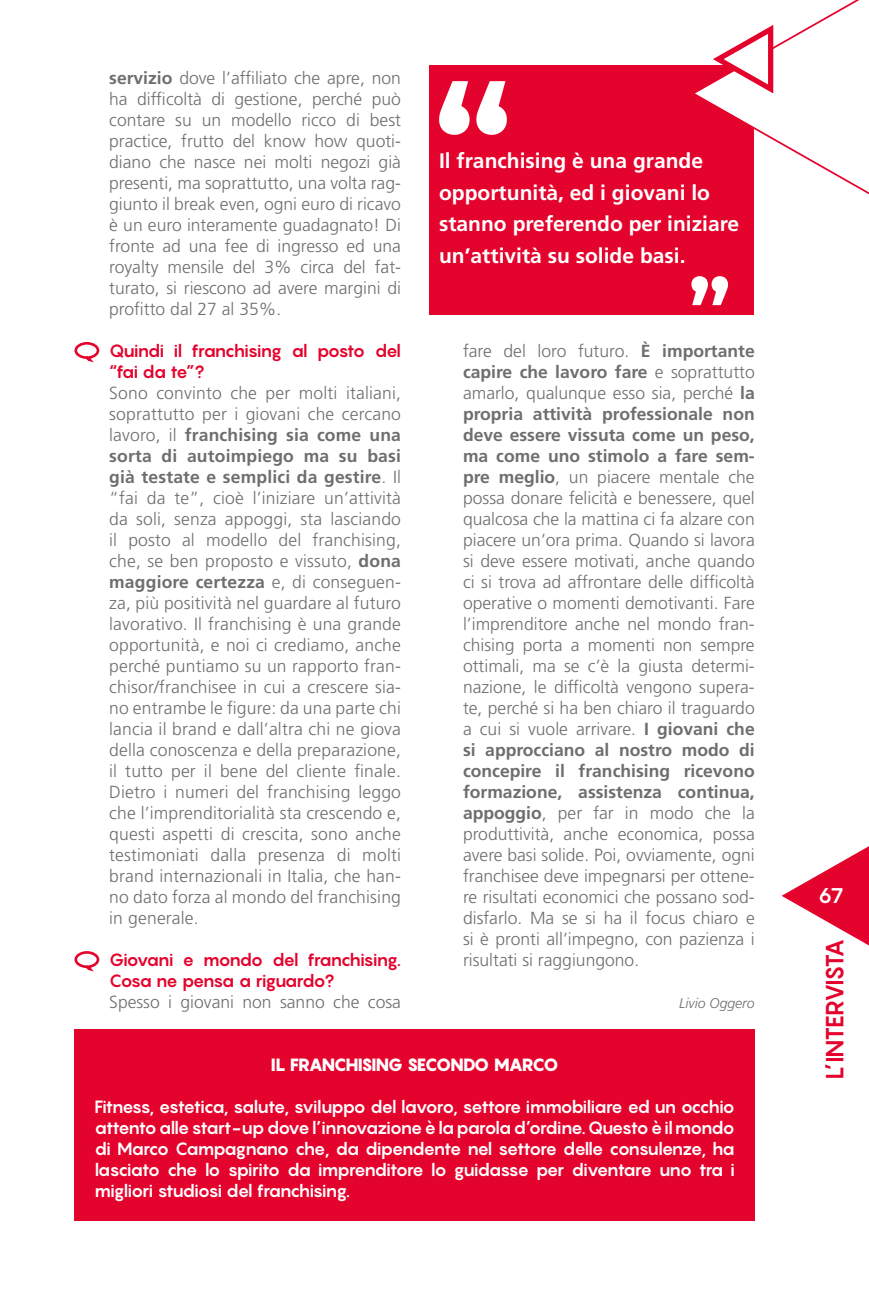
<style>
.page{position:relative;width:869px;height:1290px;background:#fff}
.page>*{position:absolute;margin:0;border:0;box-sizing:border-box;transform-origin:0 0}
.t1{font:700 24.5px "Pangram";letter-spacing:-.055em;color:#e4032d}
.Citazioni{font:700 21px/31.5px "Frutiger LT Std";color:#fff}
.t2{font:700 21px "Pangram";color:#fff}
.t3{font:300 17.5px/21px "Frutiger LT Std";color:#6e6e6e;text-align:justify}
.Citazioni-2{font:700 17.5px/21px "Pangram";letter-spacing:-.065em;color:#fff;text-align:justify}
.Heading_2{font:700 17.5px/21px "Pangram";letter-spacing:-.07em;color:#e4032d}
.t4{font:900 17.5px "Pangram";letter-spacing:-.08em;color:#fff}
.t5{font:italic 300 14px "Frutiger LT Std";color:#6e6e6e}
.s1{font-weight:700}
</style>
<div class="page">
<svg style="left:781px;top:846px;width:87px;height:99px"></svg>
<svg style="left:74px;top:342px;width:26px;height:21px"></svg>
<svg style="left:74px;top:951px;width:26px;height:21px"></svg>
<div style="left:429px;top:65px;width:324px;height:250px;background:#e4032d"></div>
<svg style="left:439px;top:81px;width:67px;height:54px"></svg>
<svg style="left:695px;top:0;width:173px;height:205px"></svg>
<svg style="left:691px;top:276px;width:36px;height:29px"></svg>
<div style="left:74px;top:1029px;width:680px;height:191px;background:#e4032d"></div>
<p class="t3" style="left:109px;top:68px;width:293px"><span class="s1">servizio</span> dove l’affiliato che apre, non ha difficoltà di gestione, perché può contare su un modello ricco di best practice, frutto del know how quoti&shy;diano che nasce nei molti negozi già presenti, ma soprattutto, una volta rag&shy;giunto il break even, ogni euro di ricavo è un euro interamente guadagnato! Di fronte ad una fee di ingresso ed una royalty mensile del 3% circa del fat&shy;turato, si riescono ad avere margini di profitto dal 27 al 35%.</p>
<p class="Heading_2" style="left:109px;top:340px;width:293px">Quindi il franchising al posto del “fai da te”?</p>
<p class="t3" style="left:109px;top:383px;width:293px">Sono convinto che per molti italiani, soprattutto per i giovani che cercano lavoro, il <span class="s1">franchising sia come una sorta di autoimpiego ma su basi già testate e semplici da gestire</span>. Il “fai da te”, cioè l’iniziare un’attività da soli, senza appoggi, sta lasciando il posto al modello del franchising, che, se ben proposto e vissuto, <span class="s1">dona maggiore certezza</span> e, di conseguen&shy;za, più positività nel guardare al futuro lavorativo. Il franchising è una grande opportunità, e noi ci crediamo, anche perché puntiamo su un rapporto fran&shy;chisor/franchisee in cui a crescere sia&shy;no entrambe le figure: da una parte chi lancia il brand e dall’altra chi ne giova della conoscenza e della preparazione, il tutto per il bene del cliente finale.<br>Dietro i numeri del franchising leggo che l’imprenditorialità sta crescendo e, questi aspetti di crescita, sono anche testimoniati dalla presenza di molti brand internazionali in Italia, che han&shy;no dato forza al mondo del franchising in generale.</p>
<p class="Heading_2" style="left:109px;top:949px;width:293px">Giovani e mondo del franchising.<br>Cosa ne pensa a riguardo?</p>
<p class="t3" style="left:109px;top:992px;width:293px">Spesso i giovani non sanno che cosa</p>
<p class="Citazioni" style="left:439px;top:145px;width:301px">Il franchising è una grande opportunità, ed i giovani lo stanno preferendo per iniziare un’attività su solide basi.</p>
<p class="t3" style="left:463px;top:341px;width:293px">fare del loro futuro. <span class="s1">È importante capire che lavoro fare</span> e soprattutto amarlo, qualunque esso sia, perché <span class="s1">la propria attività professionale non deve essere vissuta come un peso, ma come uno stimolo a fare sem&shy;pre meglio</span>, un piacere mentale che possa donare felicità e benessere, quel qualcosa che la mattina ci fa alzare con piacere un’ora prima. Quando si lavora si deve essere motivati, anche quando ci si trova ad affrontare delle difficoltà operative o momenti demotivanti. Fare l’imprenditore anche nel mondo fran&shy;chising porta a momenti non sempre ottimali, ma se c’è la giusta determi&shy;nazione, le difficoltà vengono supera&shy;te, perché si ha ben chiaro il traguardo a cui si vuole arrivare. <span class="s1">I giovani che si approcciano al nostro modo di concepire il franchising ricevono formazione, assistenza continua, appoggio</span>, per far in modo che la produttività, anche economica, possa avere basi solide. Poi, ovviamente, ogni franchisee deve impegnarsi per ottene&shy;re risultati economici che possano sod&shy;disfarlo. Ma se si ha il focus chiaro e si è pronti all’impegno, con pazienza i risultati si raggiungono.</p>
<p class="t5" style="left:679px;top:995px;width:77px">Livio Oggero</p>
<p class="t4" style="left:270px;top:1053px;width:289px">IL FRANCHISING SECONDO MARCO</p>
<p class="Citazioni-2" style="left:94px;top:1096px;width:641px">Fitness, estetica, salute, sviluppo del lavoro, settore immobiliare ed un occhio attento alle start-up dove l’innovazione è la parola d’ordine. Questo è il mondo di Marco Campagnano che, da dipendente nel settore delle consulenze, ha lasciato che lo spirito da imprenditore lo guidasse per diventare uno tra i migliori studiosi del franchising.</p>
<p class="t2" style="left:817px;top:882px;width:27px">67</p>
<h1 class="t1" style="left:818px;top:1080px;width:143px;rotate:-90deg">L’INTERVISTA</h1>
</div>
